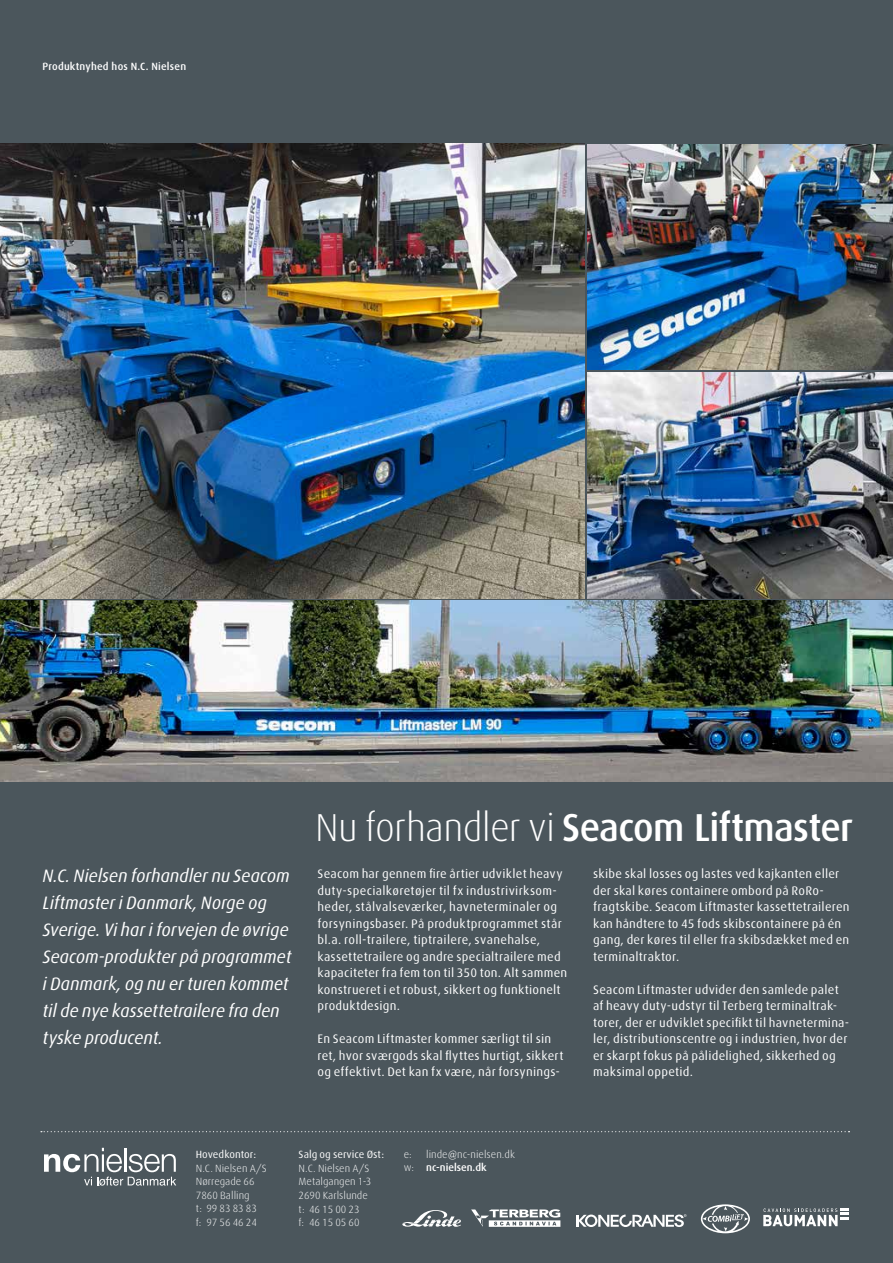
<style>
.page{position:relative;width:893px;height:1263px;background:#4b565c}
.page>*{position:absolute;margin:0;border:0;box-sizing:border-box;transform-origin:0 0}
.t1{font:500 39px "Linde Dax";letter-spacing:-.02em;color:#fff}
.t2{font:italic 18px/27px "Linde Dax";letter-spacing:-.015em;color:#fff}
.t3{font:12.3px/16.5px "Linde Dax";letter-spacing:.02em;color:#fff}
.t4{font:300 10.5px/13.5px "Linde Dax";color:#fff}
.t5{font:10.5px "Linde Dax";color:#fff}
.t6{font:500 10.5px "Linde Dax";letter-spacing:.02em;color:#fff}
.s1{font-weight:300}
.s2{font-weight:500}
</style>
<div class="page">
<svg style="left:44px;top:1148px;width:132px;height:38px"></svg>
<svg style="left:402px;top:1210px;width:59px;height:17px"></svg>
<svg style="left:471px;top:1209px;width:89px;height:18px"></svg>
<svg style="left:701px;top:1204px;width:49px;height:29px"></svg>
<svg style="left:763px;top:1208px;width:86px;height:18px"></svg>
<svg style="left:41px;top:1131px;width:808px;height:1px"></svg>
<svg style="left:576px;top:1214px;width:110px;height:13px"></svg>
<img style="left:587px;top:372px;width:306px;height:226px">
<img style="left:587px;top:144px;width:306px;height:225px">
<img style="left:0;top:143px;width:584px;height:455px">
<img style="left:0;top:601px;width:893px;height:181px">
<p class="t6" style="left:43px;top:60px;width:145px">Produktnyhed hos N.C. Nielsen</p>
<h2 class="t2" style="left:43px;top:863px;width:251px">N.C. Nielsen forhandler nu Seacom<br>Liftmaster i Danmark, Norge og<br>Sverige. Vi har i forvejen de øvrige<br>Seacom-produkter på programmet i Danmark, og nu er turen kommet til de nye kassettetrailere fra den tyske producent.</h2>
<h1 class="t1" style="left:315px;top:806px;width:540px"><span class="s1">Nu forhandler vi</span> Seacom Liftmaster</h1>
<p class="t3" style="left:317px;top:866px;width:251px">Seacom har gennem fire årtier udviklet heavy duty-specialkøretøjer til fx industrivirksom&shy;heder, stålvalseværker, havneterminaler og forsyningsbaser. På produktprogrammet står bl.a. roll-trailere, tiptrailere, svanehalse, kassettetrailere og andre specialtrailere med kapaciteter fra fem ton til 350 ton. Alt sammen konstrueret i et robust, sikkert og funktionelt produktdesign.</p>
<p class="t3" style="left:317px;top:1031px;width:247px">En Seacom Liftmaster kommer særligt til sin ret, hvor sværgods skal flyttes hurtigt, sikkert og effektivt. Det kan fx være, når forsynings-</p>
<p class="t3" style="left:593px;top:866px;width:258px">skibe skal losses og lastes ved kajkanten eller der skal køres containere ombord på RoRo&shy;fragtskibe. Seacom Liftmaster kassettetraileren kan håndtere to 45 fods skibscontainere på én gang, der køres til eller fra skibsdækket med en terminaltraktor.</p>
<p class="t3" style="left:593px;top:981px;width:258px">Seacom Liftmaster udvider den samlede palet af heavy duty-udstyr til Terberg terminaltrak&shy;torer, der er udviklet specifikt til havnetermina&shy;ler, distributionscentre og i industrien, hvor der er skarpt fokus på pålidelighed, sikkerhed og maksimal oppetid.</p>
<p class="t5" style="left:196px;top:1149px;width:62px">Hovedkontor:</p>
<p class="t4" style="left:196px;top:1162px;width:72px">N.C. Nielsen A/S<br>Nørregade 66<br>7860 Balling<br>t: 99 83 83 83<br>f: 97 56 46 24</p>
<p class="t5" style="left:299px;top:1149px;width:87px">Salg og service Øst:</p>
<p class="t4" style="left:299px;top:1162px;width:74px">N.C. Nielsen A/S<br>Metalgangen 1-3<br>2690 Karlslunde t: 46 15 00 23<br>f: 46 15 05 60</p>
<p class="t4" style="left:404px;top:1148px;width:113px;text-indent:23px">linde@nc-nielsen.dk w: <span class="s2">nc-nielsen.dk</span></p>
<p class="t4" style="left:404px;top:1148px;width:10px">e:</p>
</div>
